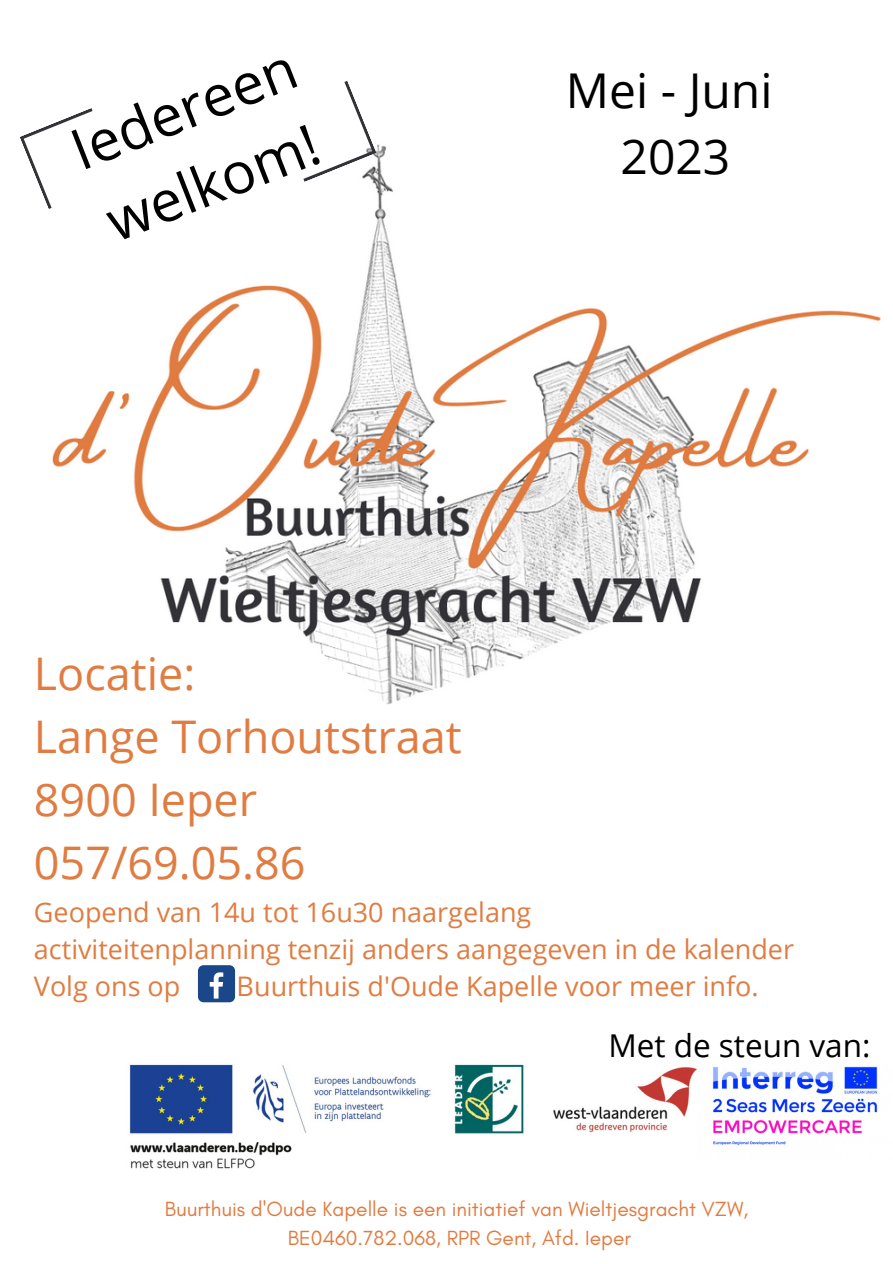
<style>
.page{position:relative;width:893px;height:1264px;background:#fff}
.page>*{position:absolute;margin:0;border:0;box-sizing:border-box;transform-origin:0 0}
.t1{font:57px/79.2px "Open Sans";color:#000}
.t2{font:48px/66.3px "Open Sans";color:#000;text-align:center}
.t3{font:45px/63px "Open Sans";color:#e07c41}
.t4{font:31.5px "Open Sans";color:#000}
.t5{font:27px/37px "Open Sans";color:#e07c41}
.t6{font:20.85px/29.2px "Glacial Indifference";color:#e07c41;text-align:center}
</style>
<div class="page">
<img style="left:52px;top:144px;width:829px;height:560px">
<img style="left:712px;top:1066px;width:166px;height:80px">
<svg style="left:20px;top:108px;width:100px;height:101px"></svg>
<svg style="left:275px;top:81px;width:101px;height:101px"></svg>
<img style="left:129px;top:1064px;width:567px;height:105px">
<div style="left:198px;top:965px;width:37px;height:37px;background:#1a4789;border-radius:6px"></div>
<svg style="left:210px;top:972px;width:13px;height:26px"></svg>
<h1 class="t1" style="left:59px;top:113px;width:238px;rotate:-21deg">Iedereen welkom!</h1>
<h2 class="t2" style="left:566px;top:56px;width:208px">Mei - Juni<br>2023</h2>
<h3 class="t3" style="left:34px;top:641px;width:429px">Locatie:<br>Lange Torhoutstraat<br>8900 Ieper<br>057/69.05.86</h3>
<p class="t5" style="left:34px;top:892px;width:761px">Geopend van 14u tot 16u30 naargelang<br>activiteitenplanning tenzij anders aangegeven in de kalender<br>Volg ons op</p>
<p class="t5" style="left:237px;top:967px;width:523px">Buurthuis d'Oude Kapelle voor meer info.</p>
<p class="t4" style="left:608px;top:1022px;width:263px">Met de steun van:</p>
<p class="t6" style="left:165px;top:1193px;width:584px">Buurthuis d'Oude Kapelle is een initiatief van Wieltjesgracht VZW,<br>BE0460.782.068, RPR Gent, Afd. Ieper</p>
</div>
